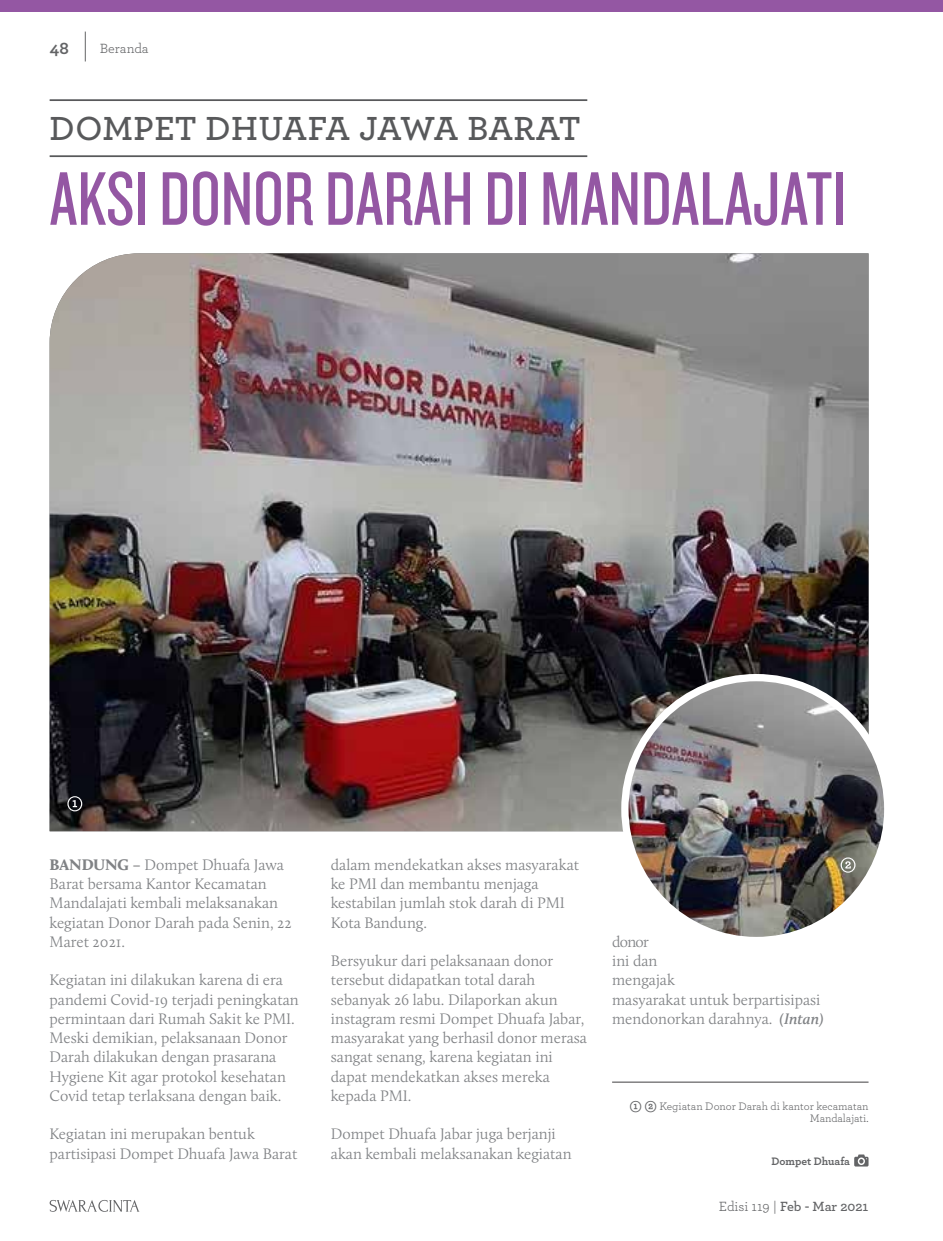
<style>
.page{position:relative;width:943px;height:1241px;background:#fff}
.page>*{position:absolute;margin:0;border:0;box-sizing:border-box;transform-origin:0 0}
.t1{font:78.75px "Knockout HTF28 Junior Featherwt";color:#9457a3}
.t2{font:600 35px "Archer";color:#58595b}
.t3{font:700 17.5px "Archer";color:#636466}
.t4{font:300 15.75px/19.2px "Calluna";color:#808285}
.t5{font:600 14px "Archer";color:#636466}
.t6{font:14px "Archer";color:#636466}
.t7{font:11.38px/12.2px "Archer";color:#636466;text-align:right}
.t8{font:700 11.38px "Archer Pro";color:#636466}
.s1{font-family:"Calluna Regular 3";font-weight:400}
.s2{color:#58595b}
.s3{font-family:"Calluna Regular 2";font-weight:400}
.s4{font-family:"Archer Pro";font-weight:700}
.s5{font-weight:400}
</style>
<div class="page">
<svg style="left:50px;top:1200px;width:89px;height:11px"></svg>
<svg style="left:85px;top:32px;width:1px;height:29px"></svg>
<img style="left:50px;top:253px;width:818px;height:578px">
<img style="left:625px;top:677px;width:262px;height:263px;border-radius:131px">
<div style="left:621px;top:674px;width:270px;height:270px;border:7px solid #fff;border-radius:50%"></div>
<div style="left:0;top:0;width:943px;height:12px;background:#9457a3"></div>
<svg style="left:854px;top:1154px;width:14px;height:12px"></svg>
<hr style="left:612px;top:1081px;width:256px;height:1px;background:#414042">
<svg style="left:67px;top:796px;width:15px;height:15px"></svg>
<hr style="left:50px;top:155px;width:537px;height:2px;background:#58595b">
<hr style="left:50px;top:99px;width:537px;height:2px;background:#58595b">
<svg style="left:840px;top:857px;width:15px;height:15px"></svg>
<p class="t3" style="left:50px;top:34px;width:21px">48</p>
<p class="t6" style="left:100px;top:38px;width:50px">Beranda</p>
<h2 class="t2" style="left:50px;top:102px;width:532px">DOMPET DHUAFA JAWA BARAT</h2>
<h1 class="t1" style="left:50px;top:159px;width:798px">AKSI DONOR DARAH DI MANDALAJATI</h1>
<p class="t4" style="left:50px;top:854px;width:244px"><span class="s1">BANDUNG</span> <span class="s2">–</span> Dompet Dhuafa Jawa<br>Barat bersama Kantor Kecamatan<br>Mandalajati kembali melaksanakan kegiatan Donor Darah pada Senin, 22<br>Maret 2021.</p>
<p class="t4" style="left:50px;top:970px;width:251px">Kegiatan ini dilakukan karena di era pandemi Covid-19 terjadi peningkatan permintaan dari Rumah Sakit ke PMI.<br>Meski demikian, pelaksanaan Donor Darah dilakukan dengan prasarana Hygiene Kit agar protokol kesehatan Covid tetap terlaksana dengan baik.</p>
<p class="t4" style="left:50px;top:1124px;width:249px">Kegiatan ini merupakan bentuk partisipasi Dompet Dhuafa Jawa Barat</p>
<p class="t4" style="left:331px;top:854px;width:250px">dalam mendekatkan akses masyarakat ke PMI dan membantu menjaga kestabilan jumlah stok darah di PMI<br>Kota Bandung.</p>
<p class="t4" style="left:331px;top:950px;width:258px">Bersyukur dari pelaksanaan donor tersebut didapatkan total darah sebanyak 26 labu. Dilaporkan akun instagram resmi Dompet Dhuafa Jabar, masyarakat yang berhasil donor merasa sangat senang, karena kegiatan ini dapat mendekatkan akses mereka kepada PMI.</p>
<p class="t4" style="left:331px;top:1124px;width:242px">Dompet Dhuafa Jabar juga berjanji akan kembali melaksanakan kegiatan</p>
<p class="t4" style="left:612px;top:931px;width:213px">donor<br>ini dan<br>mengajak<br>masyarakat untuk berpartisipasi mendonorkan darahnya. <span class="s3">(Intan)</span></p>
<p class="t7" style="left:629px;top:1099px;width:241px"><span class="s4">① ②</span> Kegiatan Donor Darah di kantor kecamatan<br>Mandalajati.</p>
<p class="t8" style="left:771px;top:1152px;width:80px">Dompet Dhuafa</p>
<p class="t5" style="left:719px;top:1195px;width:151px"><span class="s5">Edisi 119 |</span> Feb - Mar 2021</p>
</div>
